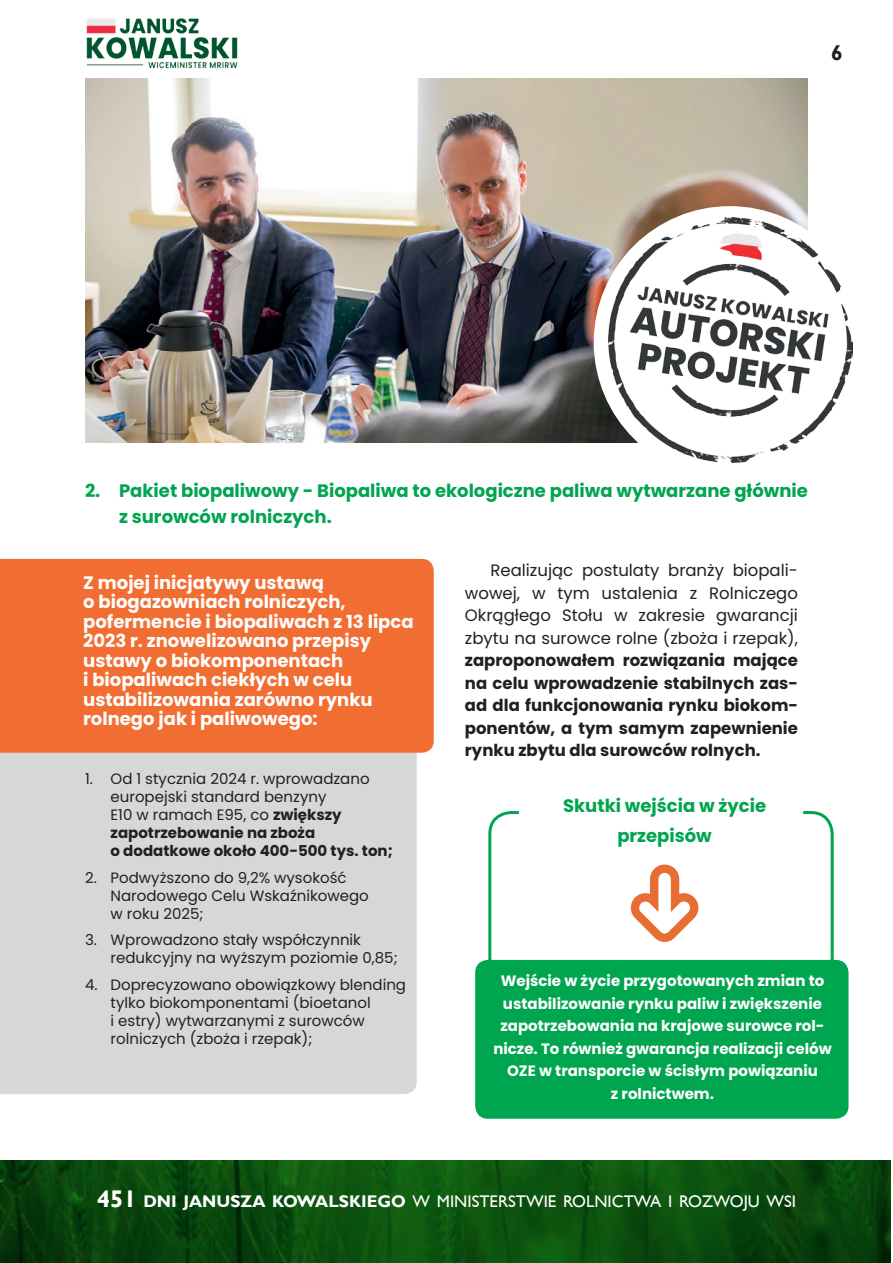
<style>
.page{position:relative;width:893px;height:1263px;background:#fff}
.page>*{position:absolute;margin:0;border:0;box-sizing:border-box;transform-origin:0 0}
.t1{font:700 21px "Gill Sans";color:#231f20}
.t2{font:700 18px/19.5px "Poppins";color:#fff}
.t3{font:700 18px/25.5px "Poppins";color:#00a54f}
.t4{font:16.8px "Gill Sans";color:#fff}
.t5{font:700 16.5px/22.5px "Poppins";color:#231f20;text-align:justify}
.t6{font:16.5px/22.5px "Poppins";color:#231f20;text-align:justify}
.t7{font:15px/18px "Poppins";color:#231f20}
.t8{font:700 15px/22.5px "Poppins";color:#fff;text-align:center}
.s1{font-weight:700}
.s2{font-weight:700;font-size:24.15px}
</style>
<div class="page">
<svg style="left:0;top:1160px;width:891px;height:102px;fill:#0b4e0f"></svg>
<img style="left:86px;top:18px;width:152px;height:51px">
<img style="left:85px;top:79px;width:723px;height:363px">
<div style="left:594px;top:206px;width:272px;height:272px;background:#fff;border-radius:50%"></div>
<div style="left:0;top:753px;width:417px;height:341px;background:#d6d7d9"></div>
<div style="left:0;top:559px;width:434px;height:194px;background:#f26d31"></div>
<img style="left:608px;top:218px;width:244px;height:244px">
<svg style="left:631px;top:864px;width:67px;height:78px"></svg>
<div style="left:475px;top:960px;width:373px;height:159px;background:#00a54f;border-radius:13px"></div>
<h1 class="t1" style="left:831px;top:40px;width:13px">6</h1>
<p class="t3" style="left:119px;top:478px;width:690px;text-indent:-34px">2. Pakiet biopaliwowy - Biopaliwa to ekologiczne paliwa wytwarzane głównie z surowców rolniczych.</p>
<p class="t6" style="left:465px;top:559px;width:335px;text-indent:26px">Realizując postulaty branży biopali&shy;wowej, w tym ustalenia z Rolniczego Okrągłego Stołu w zakresie gwarancji zbytu na surowce rolne (zboża i rzepak),</p>
<p class="t5" style="left:465px;top:649px;width:335px">zaproponowałem rozwiązania mające na celu wprowadzenie stabilnych zas&shy;ad dla funkcjonowania rynku biokom&shy;ponentów, a tym samym zapewnienie rynku zbytu dla surowców rolnych.</p>
<p class="t7" style="left:111px;top:770px;width:284px;text-indent:-26px">1. Od 1 stycznia 2024 r. wprowadzano europejski standard benzyny<br>E10 w ramach E95, co <span class="s1">zwiększy zapotrzebowanie na zboża<br>o dodatkowe około 400-500 tys. ton;</span></p>
<p class="t7" style="left:111px;top:868px;width:260px;text-indent:-26px">2. Podwyższono do 9,2% wysokość<br>Narodowego Celu Wskaźnikowego w roku 2025;</p>
<p class="t7" style="left:111px;top:931px;width:289px;text-indent:-26px">3. Wprowadzono stały współczynnik redukcyjny na wyższym poziomie 0,85;</p>
<p class="t7" style="left:111px;top:975px;width:297px;text-indent:-26px">4. Doprecyzowano obowiązkowy blending tylko biokomponentami (bioetanol<br>i estry) wytwarzanymi z surowców rolniczych (zboża i rzepak);</p>
<p class="t2" style="left:83px;top:573px;width:332px">Z mojej inicjatywy ustawą<br>o biogazowniach rolniczych, pofermencie i biopaliwach z 13 lipca<br>2023 r. znowelizowano przepisy ustawy o biokomponentach<br>i biopaliwach ciekłych w celu ustabilizowania zarówno rynku rolnego jak i paliwowego:</p>
<p class="t3" style="left:563px;top:791px;width:205px;line-height:30px;text-align:center">Skutki wejścia w życie przepisów</p>
<p class="t8" style="left:493px;top:970px;width:340px">Wejście w życie przygotowanych zmian to ustabilizowanie rynku paliw i zwiększenie zapotrzebowania na krajowe surowce rol&shy;nicze. To również gwarancja realizacji celów OZE w transporcie w ścisłym powiązaniu<br>z rolnictwem.</p>
<p class="t4" style="left:97px;top:1191px;width:701px"><span class="s2">451</span> <span class="s1">DNI JANUSZA KOWALSKIEGO</span> W MINISTERSTWIE ROLNICTWA I ROZWOJU WSI</p>
</div>
